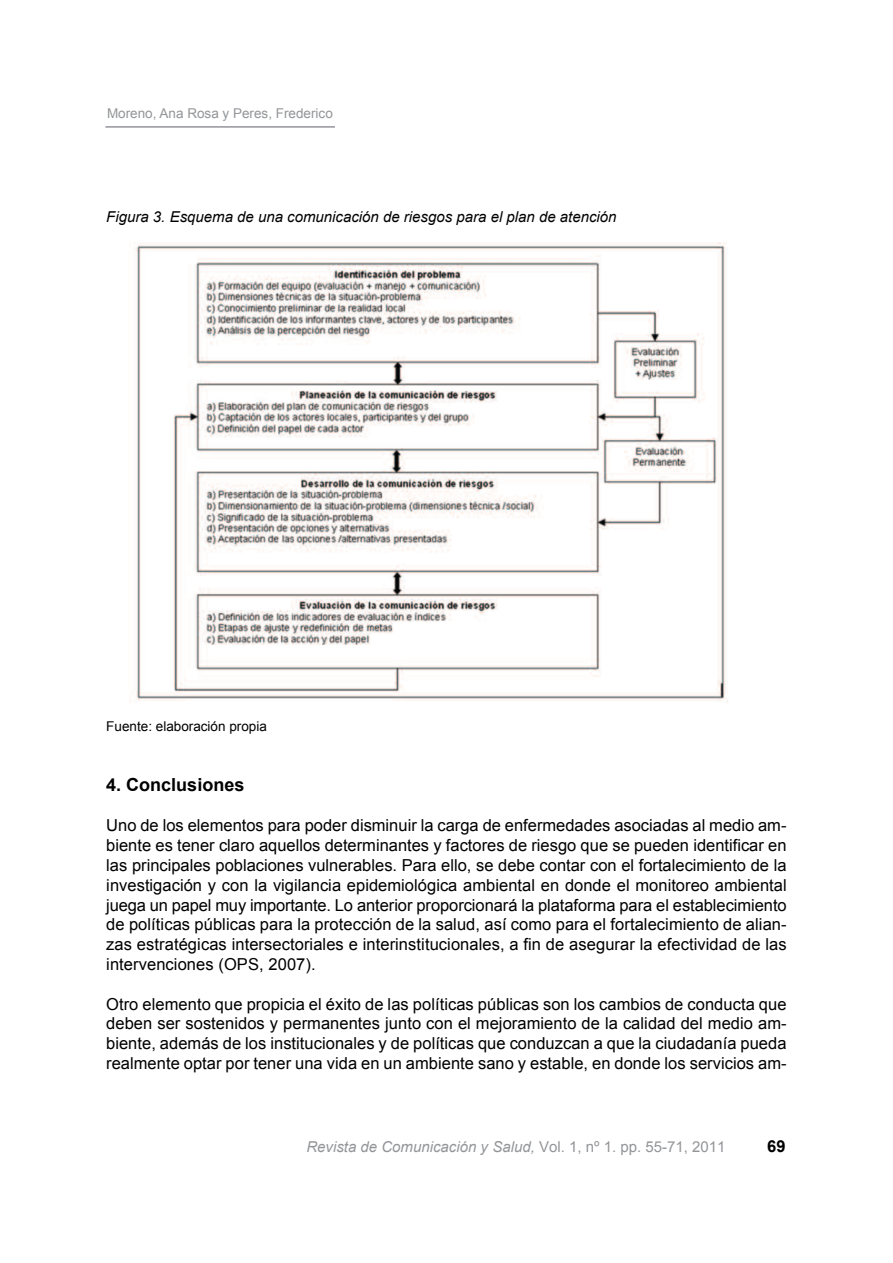
<style>
.page{position:relative;width:893px;height:1263px;background:#fff}
.page>*{position:absolute;margin:0;border:0;box-sizing:border-box;transform-origin:0 0}
.t1{font:700 18px "Arial";color:#000}
.t2{font:16.5px/19.8px "Arial";letter-spacing:.005em;color:#000;text-align:justify}
.t3{font:700 16.5px "Arial";color:#000}
.t4{font:italic 15px "Arial";color:#000}
.t5{font:italic 15px "Arial";color:#939598}
.t6{font:13.5px "Arial";color:#939598}
.t7{font:13.5px "Arial";color:#000}
.s1{font-style:normal}
</style>
<div class="page">
<hr style="left:105px;top:126px;width:230px;height:2px;background:#939598">
<img style="left:130px;top:242px;width:598px;height:461px">
<p class="t6" style="left:107px;top:105px;width:227px">Moreno, Ana Rosa y Peres, Frederico</p>
<p class="t4" style="left:106px;top:208px;width:512px">Figura 3. Esquema de una comunicación de riesgos para el plan de atención</p>
<p class="t7" style="left:106px;top:718px;width:162px">Fuente: elaboración propia</p>
<p class="t1" style="left:106px;top:775px;width:140px">4. Conclusiones</p>
<p class="t2" style="left:106px;top:816px;width:682px">Uno de los elementos para poder disminuir la carga de enfermedades asociadas al medio am&shy;biente es tener claro aquellos determinantes y factores de riesgo que se pueden identificar en las principales poblaciones vulnerables. Para ello, se debe contar con el fortalecimiento de la investigación y con la vigilancia epidemiológica ambiental en donde el monitoreo ambiental juega un papel muy importante. Lo anterior proporcionará la plataforma para el establecimiento de políticas públicas para la protección de la salud, así como para el fortalecimiento de alian&shy;zas estratégicas intersectoriales e interinstitucionales, a fin de asegurar la efectividad de las intervenciones (OPS, 2007).</p>
<p class="t2" style="left:106px;top:994px;width:682px">Otro elemento que propicia el éxito de las políticas públicas son los cambios de conducta que deben ser sostenidos y permanentes junto con el mejoramiento de la calidad del medio am&shy;biente, además de los institucionales y de políticas que conduzcan a que la ciudadanía pueda realmente optar por tener una vida en un ambiente sano y estable, en donde los servicios am-</p>
<p class="t5" style="left:306px;top:1138px;width:421px">Revista de Comunicación y Salud, <span class="s1">Vol. 1, nº 1. pp. 55-71, 2011</span></p>
<p class="t3" style="left:767px;top:1135px;width:20px">69</p>
</div>
